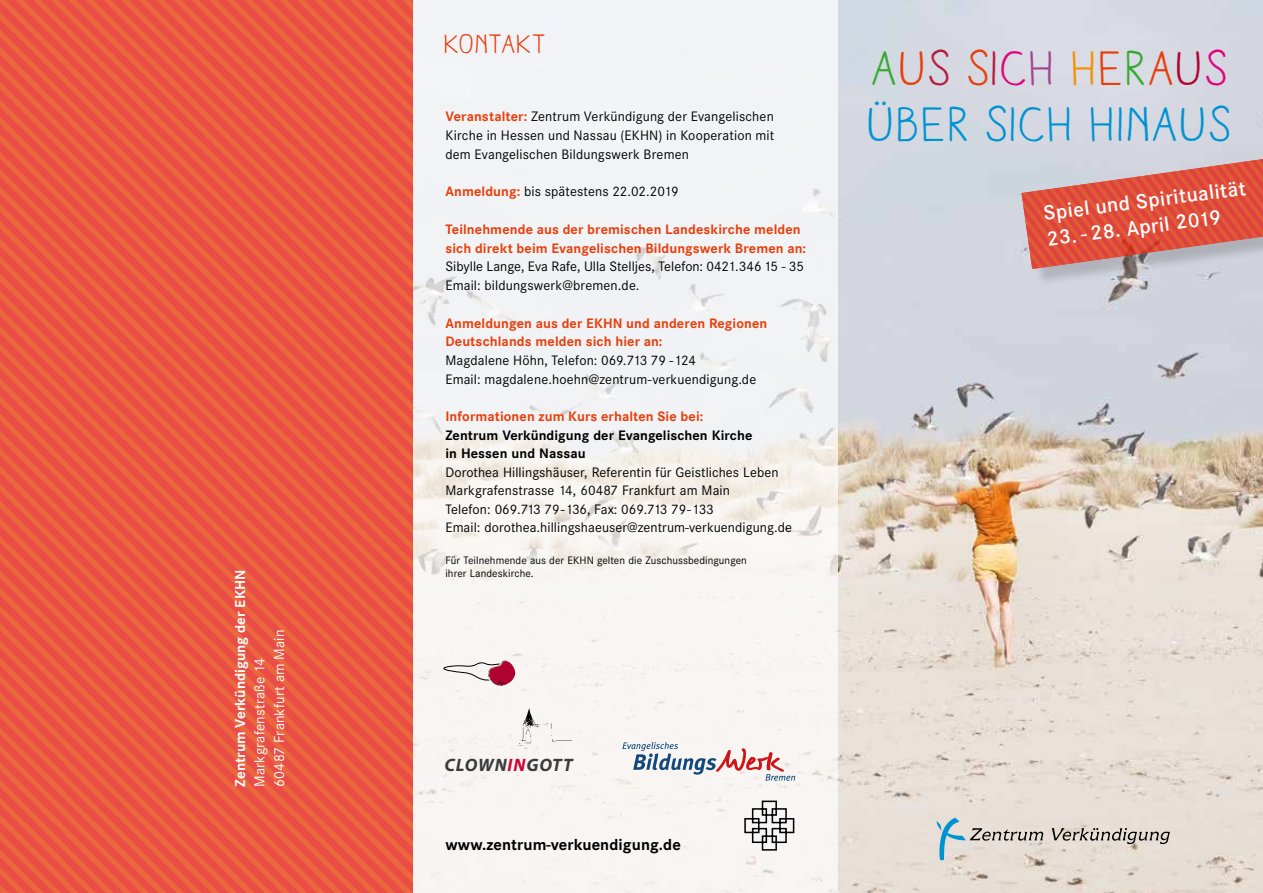
<style>
.page{position:relative;width:1263px;height:893px;background:#fff}
.page>*{position:absolute;margin:0;border:0;box-sizing:border-box;transform-origin:0 0}
.t1{font:49.5px/55.5px "Aracne Reg";letter-spacing:.05em;color:#0093d1}
.t2{font:27px "Aracne Reg";letter-spacing:.04em;color:#e73f0c}
.t3{font:600 21.45px "Corporate S";color:#fff}
.t4{font:italic 700 18px "Myriad Pro";letter-spacing:.05em;color:#3b3b3a}
.t5{font:700 16.5px "Corporate S";letter-spacing:.005em;color:#000}
.t6{font:15px/19.5px "Corporate S";letter-spacing:.005em;color:#fff}
.t7{font:700 15px "Corporate S";color:#fff}
.t8{font:14.25px/18.8px "Corporate S";letter-spacing:.005em;color:#000}
.t9{font:700 14.25px/18.8px "Corporate S";letter-spacing:.01em;color:#e73f0c}
.t10{font:700 14.25px/18.5px "Corporate S";letter-spacing:.005em;color:#000}
.t11{font:11.25px/13.5px "Corporate S";letter-spacing:.005em;color:#000}
.s1{font-weight:700;color:#e73f0c}
.s2{color:#38aa34}
.s3{color:#e73f0c}
.s4{color:#b61c3e}
.s5{color:#e5007d}
.s6{color:#a44593}
.s7{color:#f39100}
.s8{color:#b10431}
.s9{color:#cc0534}
</style>
<div class="page">
<img style="left:838px;top:0;width:425px;height:893px">
<div style="left:412px;top:0;width:426px;height:893px;background:#f2f3f4"></div>
<svg style="left:0;top:0;width:412px;height:893px;fill:#ea5143"></svg>
<svg style="left:744px;top:801px;width:51px;height:50px"></svg>
<div style="left:1024px;top:158px;width:239px;height:129px;background:#000;opacity:.21"></div>
<img style="left:1021px;top:157px;width:242px;height:112px">
<svg style="left:622px;top:742px;width:173px;height:39px"></svg>
<img style="left:509px;top:708px;width:62px;height:41px">
<svg style="left:444px;top:662px;width:58px;height:19px"></svg>
<svg style="left:1051px;top:828px;width:119px;height:16px"></svg>
<svg style="left:936px;top:818px;width:107px;height:42px"></svg>
<p class="t7" style="left:232px;top:787px;width:219px;rotate:-90deg">Zentrum Verkündigung der EKHN</p>
<p class="t6" style="left:250px;top:787px;width:159px;rotate:-90deg">Markgrafenstraße 14<br>60487 Frankfurt am Main</p>
<h2 class="t2" style="left:445px;top:28px;width:103px">KONTAKT</h2>
<p class="t8" style="left:445px;top:107px;width:330px;text-align:justify"><span class="s1">Veranstalter:</span> Zentrum Verkündigung der Evangelischen Kirche in Hessen und Nassau (EKHN) in Kooperation mit dem Evangelischen Bildungswerk Bremen</p>
<p class="t8" style="left:445px;top:182px;width:235px"><span class="s1">Anmeldung:</span> bis spätestens 22.02.2019</p>
<p class="t9" style="left:445px;top:220px;width:362px">Teilnehmende aus der bremischen Landeskirche melden sich direkt beim Evangelischen Bildungswerk Bremen an:</p>
<p class="t8" style="left:445px;top:257px;width:360px">Sibylle Lange, Eva Rafe, Ulla Stelljes, Telefon: 0421.346 15 - 35<br>Email: bildungswerk@bremen.de.</p>
<p class="t9" style="left:445px;top:314px;width:323px">Anmeldungen aus der EKHN und anderen Regionen<br>Deutschlands melden sich hier an:</p>
<p class="t8" style="left:445px;top:351px;width:312px">Magdalene Höhn, Telefon: 069.713 79 -124<br>Email: magdalene.hoehn@zentrum-verkuendigung.de</p>
<p class="t9" style="left:445px;top:407px;width:259px">Informationen zum Kurs erhalten Sie bei:</p>
<p class="t10" style="left:445px;top:426px;width:308px">Zentrum Verkündigung der Evangelischen Kirche in Hessen und Nassau</p>
<p class="t8" style="left:445px;top:463px;width:348px">Dorothea Hillingshäuser, Referentin für Geistliches Leben Markgrafenstrasse 14, 60487 Frankfurt am Main<br>Telefon: 069.713 79-136, Fax: 069.713 79-133<br>Email: dorothea.hillingshaeuser@zentrum-verkuendigung.de</p>
<p class="t11" style="left:445px;top:553px;width:303px">Für Teilnehmende aus der EKHN gelten die Zuschussbedingungen ihrer Landeskirche.</p>
<h1 class="t1" style="left:869px;top:40px;width:365px"><span class="s2">A</span><span class="s3">U</span><span class="s4">S</span> <span class="s3">S</span><span class="s4">I</span><span class="s5">C</span><span class="s6">H</span> <span class="s7">H</span><span class="s3">E</span><span class="s2">R</span><span class="s3">A</span><span class="s8">U</span><span class="s5">S<br></span>ÜBER SICH HINAUS</h1>
<h3 class="t3" style="left:1042px;top:201px;width:205px;rotate:-7deg">Spiel und Spiritualität</h3>
<h3 class="t3" style="left:1045px;top:226px;width:177px;rotate:-7deg">23. - 28. April 2019</h3>
<p class="t4" style="left:444px;top:753px;width:130px">CLOWN<span class="s9">IN</span>GOTT</p>
<p class="t5" style="left:445px;top:835px;width:237px">www.zentrum-verkuendigung.de</p>
</div>
